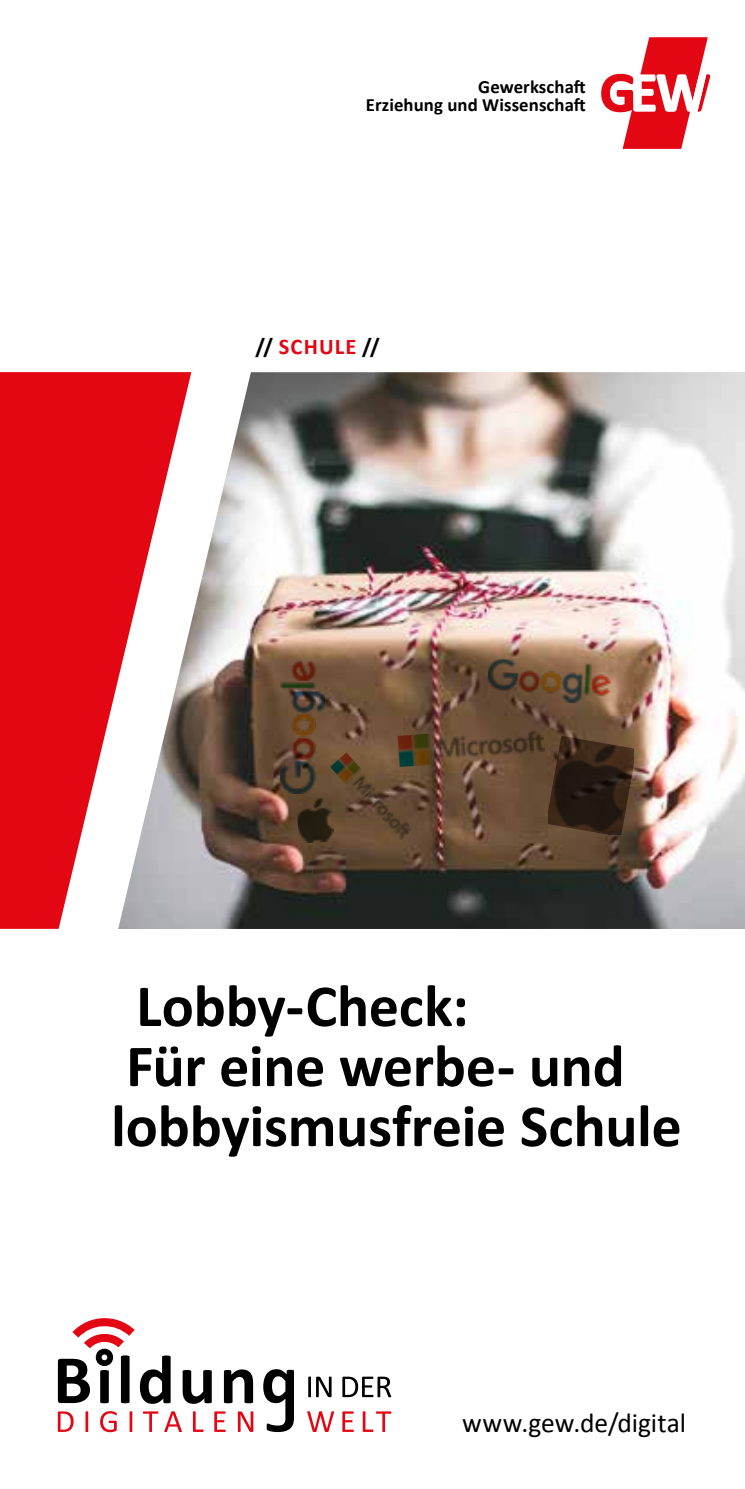
<style>
.page{position:relative;width:745px;height:1489px;background:#fff}
.page>*{position:absolute;margin:0;border:0;box-sizing:border-box;transform-origin:0 0}
.t1{font:700 60px/60px "Calibri";letter-spacing:-.005em;color:#000}
.t2{font:27.5px "Calibri";color:#000}
.t3{font:700 22.5px "Calibri";letter-spacing:.05em;color:#e30613}
.t4{font:700 18.75px/18.8px "Calibri";letter-spacing:.005em;color:#000;text-align:right}
.s1{color:#000}
</style>
<div class="page">
<svg style="left:0;top:372px;width:118px;height:556px;background:#e6212d"></svg>
<svg style="left:601px;top:37px;width:108px;height:112px"></svg>
<img style="left:118px;top:372px;width:626px;height:556px">
<svg style="left:58px;top:1318px;width:333px;height:113px"></svg>
<img style="left:548px;top:736px;width:85px;height:98px">
<img style="left:296px;top:797px;width:38px;height:46px">
<img style="left:397px;top:725px;width:148px;height:42px">
<img style="left:330px;top:752px;width:84px;height:90px">
<img style="left:486px;top:658px;width:125px;height:47px">
<img style="left:281px;top:661px;width:43px;height:133px">
<p class="t4" style="left:365px;top:77px;width:221px">Gewerkschaft<br>Erziehung und Wissenschaft</p>
<p class="t3" style="left:255px;top:332px;width:126px"><span class="s1">//</span> SCHULE <span class="s1">//</span></p>
<p class="t1" style="left:111px;top:975px;width:571px;text-indent:25px">Lobby-Check:<br>Für eine werbe- und lobbyismusfreie Schule</p>
<p class="t2" style="left:462px;top:1405px;width:225px">www.gew.de/digital</p>
</div>
